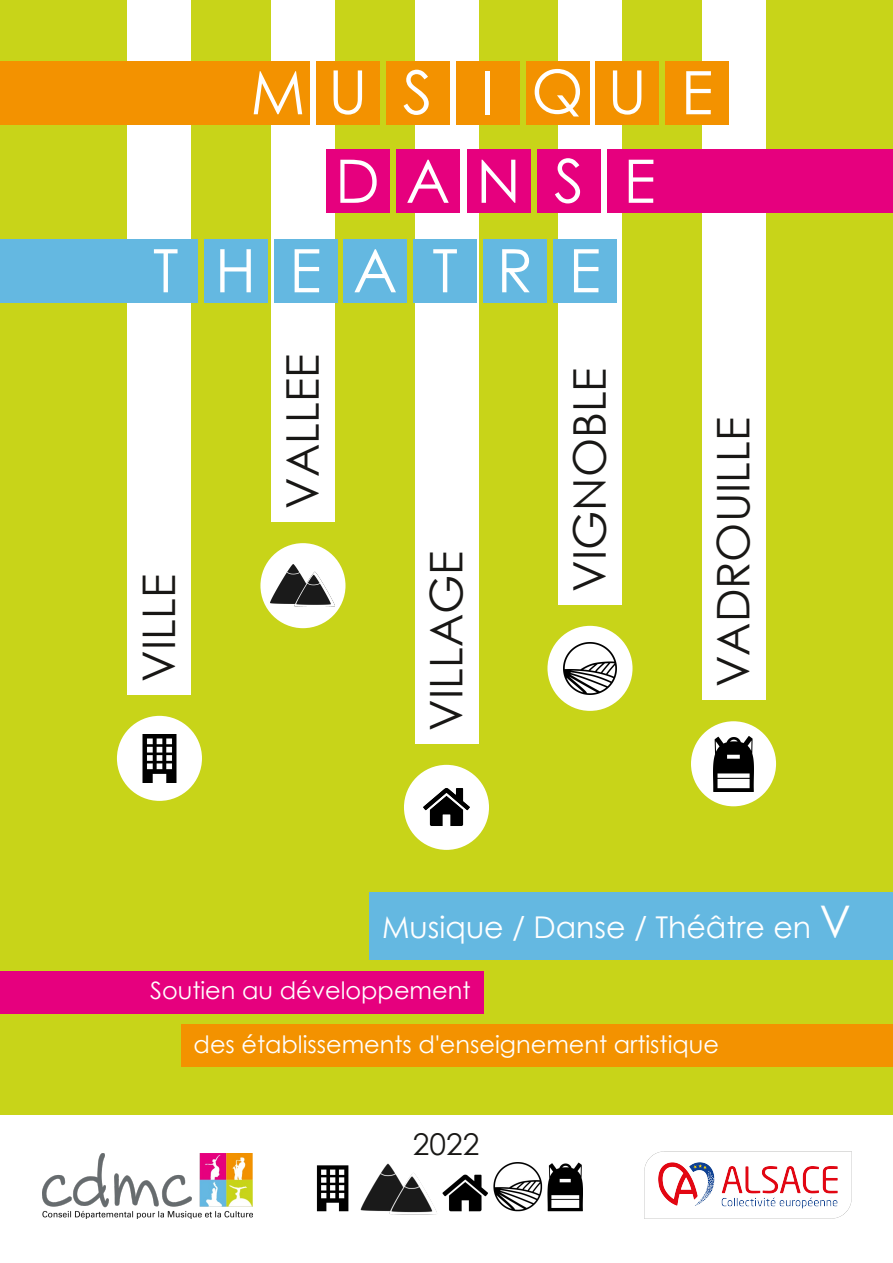
<style>
.page{position:relative;width:893px;height:1263px;background:#c8d419}
.page>*{position:absolute;margin:0;border:0;box-sizing:border-box;transform-origin:0 0}
.t1{font:60px "Century Gothic";letter-spacing:.565em;color:#fff}
.t2{font:60px "Century Gothic";letter-spacing:.59em;color:#fff}
.t3{font:45px "Century Gothic";color:#181715}
.t4{font:30px "Century Gothic";color:#fff}
.t5{font:30px "Century Gothic";color:#181715}
.t6{font:24px "Century Gothic";color:#fff}
.s1{font-size:45px}
</style>
<div class="page">
<div style="left:271px;top:0;width:64px;height:522px;background:#fff"></div>
<div style="left:415px;top:0;width:63px;height:743px;background:#fff"></div>
<div style="left:558px;top:0;width:64px;height:604px;background:#fff"></div>
<div style="left:702px;top:0;width:63px;height:700px;background:#fff"></div>
<div style="left:128px;top:0;width:63px;height:694px;background:#fff"></div>
<div style="left:0;top:61px;width:310px;height:64px;background:#f39200"></div>
<div style="left:316px;top:61px;width:64px;height:64px;background:#f39200"></div>
<div style="left:386px;top:61px;width:64px;height:64px;background:#f39200"></div>
<div style="left:456px;top:61px;width:64px;height:64px;background:#f39200"></div>
<div style="left:526px;top:61px;width:63px;height:64px;background:#f39200"></div>
<div style="left:595px;top:61px;width:64px;height:64px;background:#f39200"></div>
<div style="left:665px;top:61px;width:64px;height:64px;background:#f39200"></div>
<div style="left:607px;top:150px;width:286px;height:63px;background:#e6007e"></div>
<div style="left:326px;top:150px;width:64px;height:63px;background:#e6007e"></div>
<div style="left:396px;top:150px;width:64px;height:63px;background:#e6007e"></div>
<div style="left:467px;top:150px;width:64px;height:63px;background:#e6007e"></div>
<div style="left:537px;top:150px;width:64px;height:63px;background:#e6007e"></div>
<div style="left:0;top:239px;width:198px;height:64px;background:#64b8e1"></div>
<div style="left:204px;top:239px;width:64px;height:64px;background:#64b8e1"></div>
<div style="left:274px;top:239px;width:63px;height:64px;background:#64b8e1"></div>
<div style="left:343px;top:239px;width:64px;height:64px;background:#64b8e1"></div>
<div style="left:413px;top:239px;width:64px;height:64px;background:#64b8e1"></div>
<div style="left:483px;top:239px;width:64px;height:64px;background:#64b8e1"></div>
<div style="left:553px;top:239px;width:64px;height:64px;background:#64b8e1"></div>
<div style="left:117px;top:716px;width:85px;height:85px;background:#fff;border-radius:50%"></div>
<div style="left:260px;top:543px;width:85px;height:85px;background:#fff;border-radius:50%"></div>
<div style="left:404px;top:765px;width:85px;height:85px;background:#fff;border-radius:50%"></div>
<div style="left:547px;top:626px;width:85px;height:85px;background:#fff;border-radius:50%"></div>
<div style="left:691px;top:721px;width:85px;height:85px;background:#fff;border-radius:50%"></div>
<img style="left:713px;top:736px;width:41px;height:55px">
<img style="left:564px;top:642px;width:52px;height:53px">
<img style="left:423px;top:788px;width:47px;height:38px">
<img style="left:271px;top:565px;width:64px;height:42px">
<img style="left:142px;top:734px;width:35px;height:48px">
<div style="left:0;top:1114px;width:893px;height:149px;background:#fff"></div>
<img style="left:316px;top:1162px;width:266px;height:53px">
<img style="left:644px;top:1151px;width:208px;height:68px">
<div style="left:0;top:971px;width:483px;height:42px;background:#e6007e"></div>
<div style="left:181px;top:1025px;width:712px;height:42px;background:#f39200"></div>
<div style="left:369px;top:892px;width:524px;height:67px;background:#64b8e1"></div>
<img style="left:43px;top:1154px;width:210px;height:65px">
<h1 class="t1" style="left:250px;top:54px;width:464px">MUS IQUE</h1>
<h1 class="t1" style="left:335px;top:142px;width:322px">DANS E</h1>
<h1 class="t2" style="left:153px;top:232px;width:449px">THEATRE</h1>
<h2 class="t3" style="left:130px;top:682px;width:109px;rotate:-90deg">VILLE</h2>
<h2 class="t3" style="left:274px;top:509px;width:156px;rotate:-90deg">VALLEE</h2>
<h2 class="t3" style="left:417px;top:731px;width:182px;rotate:-90deg">VILLAGE</h2>
<h2 class="t3" style="left:561px;top:592px;width:226px;rotate:-90deg">VIGNOBLE</h2>
<h2 class="t3" style="left:704px;top:687px;width:272px;rotate:-90deg">VADROUILLE</h2>
<p class="t4" style="left:382px;top:908px;width:470px">Musique / Danse / Théâtre en <span class="s1">V</span></p>
<p class="t6" style="left:150px;top:975px;width:322px">Soutien au développement</p>
<p class="t6" style="left:193px;top:1028px;width:527px">des établissements d'enseignement artistique</p>
<p class="t5" style="left:413px;top:1124px;width:68px">2022</p>
</div>
